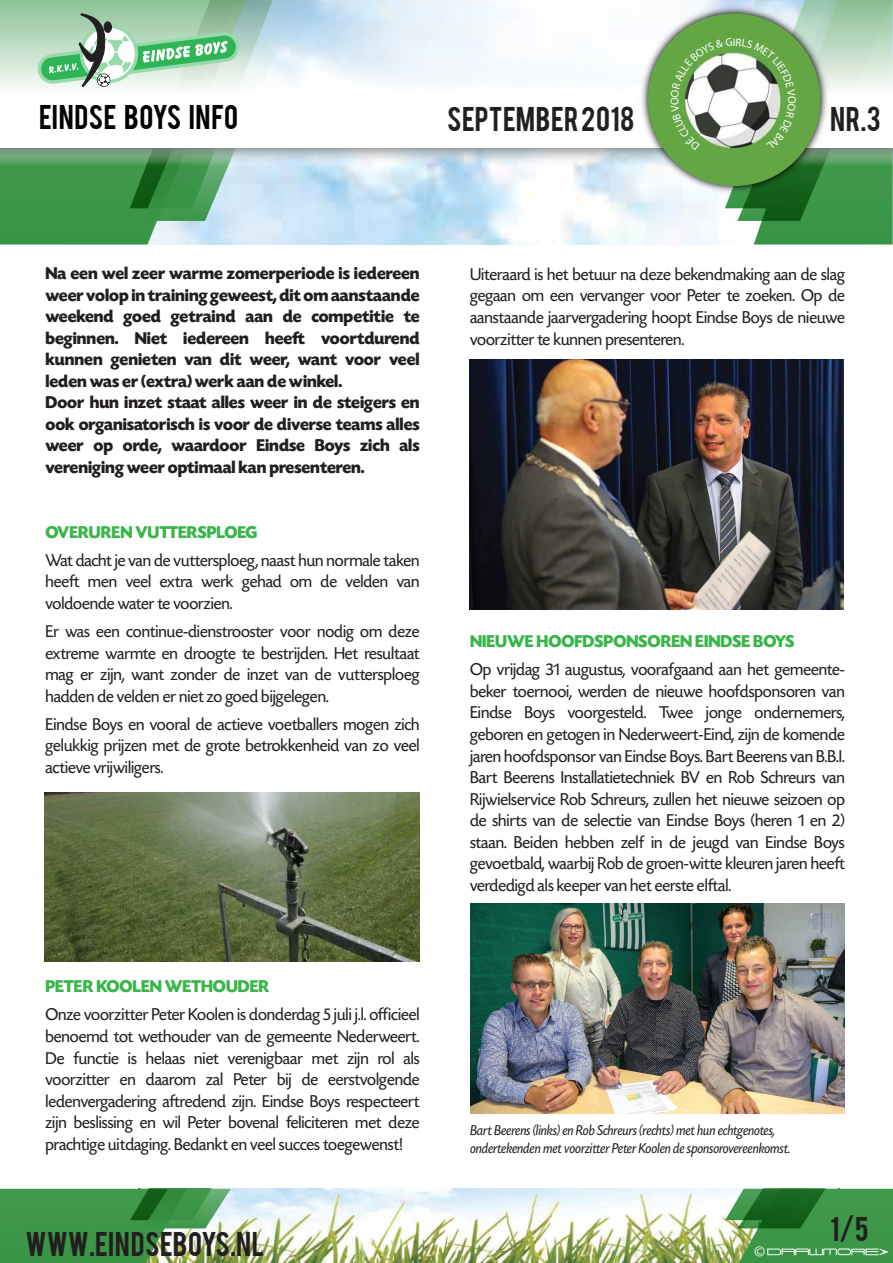
<style>
.page{position:relative;width:893px;height:1263px;background:#fff}
.page>*{position:absolute;margin:0;border:0;box-sizing:border-box;transform-origin:0 0}
.t1{font:27px "Bebas";letter-spacing:.015em;color:#231f20}
.t2{font:27px "Bebas";letter-spacing:.02em;color:#010101}
.t3{font:18px/21.6px "Today SHOP";color:#231f20;text-align:justify}
.t4{font:700 18px/21.6px "Today SHOP";color:#231f20}
.t5{font:700 18px "Today SHOP";color:#39b54a}
.t6{font:16.5px "Myriad Pro";color:#fff}
.t7{font:italic 15px/18px "Today SHOP";color:#231f20}
</style>
<div class="page">
<svg style="left:0;top:168px;width:246px;height:76px;background:#66ad78"></svg>
<svg style="left:0;top:148px;width:637px;height:20px;background:#c2d1d4"></svg>
<svg style="left:0;top:0;width:671px;height:93px"></svg>
<img style="left:273px;top:1189px;width:452px;height:74px">
<svg style="left:0;top:1189px;width:273px;height:74px;background:#6aaa6d"></svg>
<img style="left:637px;top:3px;width:34px;height:194px">
<div style="left:648px;top:14px;width:172px;height:172px;background:#65a644;border-radius:50%"></div>
<svg style="left:725px;top:1189px;width:168px;height:74px;background:#4a9650"></svg>
<svg style="left:38px;top:0;width:260px;height:221px"></svg>
<img style="left:45px;top:792px;width:374px;height:169px">
<img style="left:469px;top:360px;width:375px;height:249px">
<img style="left:470px;top:903px;width:375px;height:210px">
<svg style="left:671px;top:0;width:222px;height:244px"></svg>
<h1 class="t2" style="left:39px;top:97px;width:201px">EINDSE BOYS INFO</h1>
<h1 class="t1" style="left:447px;top:99px;width:189px">SEPTEMBER 2018</h1>
<h1 class="t1" style="left:830px;top:99px;width:52px">NR.3</h1>
<p class="t4" style="left:45px;top:263px;width:376px">Na een wel zeer warme zomerperiode is iedereen weer volop in training geweest, dit om aanstaande weekend goed getraind aan de competitie te beginnen. Niet iedereen heeft voortdurend kunnen genieten van dit weer, want voor veel leden was er (extra) werk aan de winkel.<br>Door hun inzet staat alles weer in de steigers en ook organisatorisch is voor de diverse teams alles weer op orde, waardoor Eindse Boys zich als vereniging weer optimaal kan presenteren.</p>
<p class="t5" style="left:45px;top:522px;width:214px">OVERUREN VUTTERSPLOEG</p>
<p class="t3" style="left:45px;top:550px;width:376px">Wat dacht je van de vuttersploeg, naast hun normale taken heeft men veel extra werk gehad om de velden van voldoende water te voorzien.</p>
<p class="t3" style="left:45px;top:621px;width:376px">Er was een continue-dienstrooster voor nodig om deze extreme warmte en droogte te bestrijden. Het resultaat mag er zijn, want zonder de inzet van de vuttersploeg hadden de velden er niet zo goed bijgelegen.</p>
<p class="t3" style="left:45px;top:714px;width:376px">Eindse Boys en vooral de actieve voetballers mogen zich gelukkig prijzen met de grote betrokkenheid van zo veel actieve vrijwiligers.</p>
<p class="t5" style="left:45px;top:977px;width:225px">PETER KOOLEN WETHOUDER</p>
<p class="t3" style="left:45px;top:1004px;width:376px">Onze voorzitter Peter Koolen is donderdag 5 juli j.l. officieel benoemd tot wethouder van de gemeente Nederweert.<br>De functie is helaas niet verenigbaar met zijn rol als voorzitter en daarom zal Peter bij de eerstvolgende ledenvergadering aftredend zijn. Eindse Boys respecteert zijn beslissing en wil Peter bovenal feliciteren met deze prachtige uitdaging. Bedankt en veel succes toegewenst!</p>
<h1 class="t1" style="left:26px;top:1224px;width:240px">WWW.EINDSEBOYS.NL</h1>
<p class="t3" style="left:470px;top:264px;width:376px">Uiteraard is het betuur na deze bekendmaking aan de slag gegaan om een vervanger voor Peter te zoeken. Op de aanstaande jaarvergadering hoopt Eindse Boys de nieuwe voorzitter te kunnen presenteren.</p>
<p class="t5" style="left:470px;top:632px;width:326px">NIEUWE HOOFDSPONSOREN EINDSE BOYS</p>
<p class="t3" style="left:470px;top:659px;width:376px">Op vrijdag 31 augustus, voorafgaand aan het gemeente&shy;beker toernooi, werden de nieuwe hoofdsponsoren van Eindse Boys voorgesteld. Twee jonge ondernemers, geboren en getogen in Nederweert-Eind, zijn de komende jaren hoofdsponsor van Eindse Boys. Bart Beerens van B.B.I.<br>Bart Beerens Installatietechniek BV en Rob Schreurs van Rijwielservice Rob Schreurs, zullen het nieuwe seizoen op de shirts van de selectie van Eindse Boys (heren 1 en 2) staan. Beiden hebben zelf in de jeugd van Eindse Boys gevoetbald, waarbij Rob de groen-witte kleuren jaren heeft verdedigd als keeper van het eerste elftal.</p>
<p class="t7" style="left:470px;top:1121px;width:322px">Bart Beerens (links) en Rob Schreurs (rechts) met hun echtgenotes, ondertekenden met voorzitter Peter Koolen de sponsorovereenkomst.</p>
<p class="t6" style="left:754px;top:1241px;width:13px">©</p>
<h1 class="t1" style="left:830px;top:1209px;width:40px">1/5</h1>
</div>
